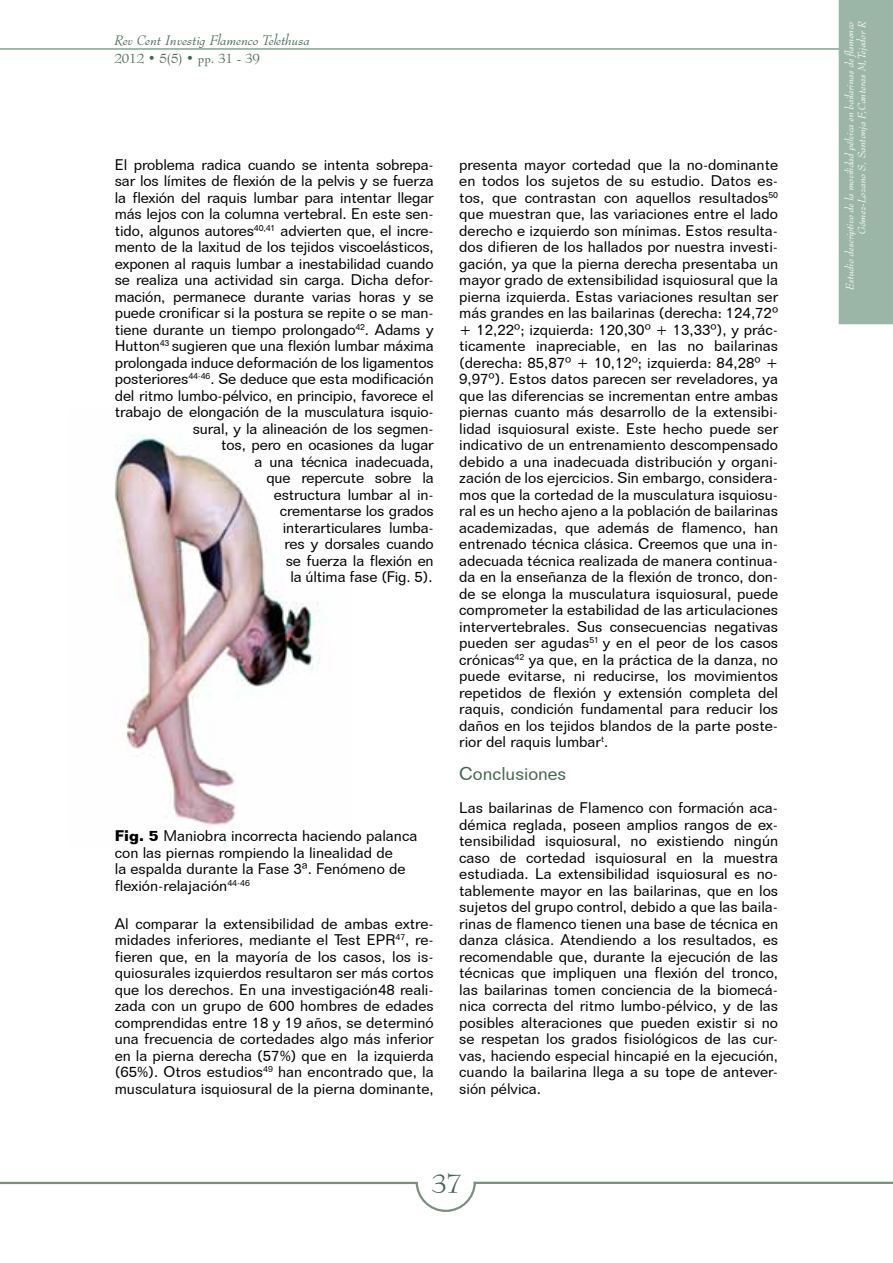
<style>
.page{position:relative;width:893px;height:1263px;background:#fff}
.page>*{position:absolute;margin:0;border:0;box-sizing:border-box;transform-origin:0 0}
.t1{font:27px "Bernhard Modern BT";color:#456553}
.t2{font:18px "Folio BT";color:#456553}
.t3{font:15px/16.5px "Folio BT";letter-spacing:-.01em;color:#000;text-align:justify}
.t4{font:italic 13.5px "Bernhard Modern BT";color:#456553}
.t5{font:13.5px "Bernhard Modern BT";color:#456553}
.t6{font:italic 10.5px/12px "Bernhard Modern BT";color:#fff;text-align:right}
.s1{font-weight:700}
</style>
<div class="page">
<hr style="left:474px;top:1182px;width:419px;height:2px;background:#7c8f7e">
<hr style="left:0;top:1182px;width:416px;height:2px;background:#7c8f7e">
<svg style="left:414px;top:1181px;width:63px;height:31px"></svg>
<div style="left:839px;top:0;width:54px;height:324px;background:#9bb5a7"></div>
<hr style="left:0;top:48px;width:855px;height:2px;background:#9bb5a7">
<img style="left:114px;top:433px;width:206px;height:409px">
<p class="t4" style="left:114px;top:31px;width:198px">Rev Cent Investig Flamenco Telethusa</p>
<p class="t5" style="left:114px;top:49px;width:147px">2012 • 5(5) • pp. 31 - 39</p>
<p class="t3" style="left:115px;top:156px;width:320px;text-align:right">El problema radica cuando se intenta sobrepa&shy;sar los límites de flexión de la pelvis y se fuerza la flexión del raquis lumbar para intentar llegar más lejos con la columna vertebral. En este sen&shy;tido, algunos autores<sup>40,41</sup> advierten que, el incre&shy;mento de la laxitud de los tejidos viscoelásticos, exponen al raquis lumbar a inestabilidad cuando se realiza una actividad sin carga. Dicha defor&shy;mación, permanece durante varias horas y se puede cronificar si la postura se repite o se man&shy;tiene durante un tiempo prolongado<sup>42</sup>. Adams y Hutton<sup>43</sup> sugieren que una flexión lumbar máxima prolongada induce deformación de los ligamentos posteriores<sup>44-46</sup>. Se deduce que esta modificación del ritmo lumbo-pélvico, en principio, favorece el trabajo de elongación de la musculatura isquio&shy;sural, y la alineación de los segmen-<br>tos, pero en ocasiones da lugar<br>a una técnica inadecuada,<br>que repercute sobre la<br>estructura lumbar al in-<br>crementarse los grados<br>interarticulares lumba-<br>res y dorsales cuando<br>se fuerza la flexión en<br>la última fase (Fig. 5).</p>
<p class="t3" style="left:115px;top:827px;width:304px;text-align:left"><span class="s1">Fig. 5</span> Maniobra incorrecta haciendo palanca con las piernas rompiendo la linealidad de<br>la espalda durante la Fase 3ª. Fenómeno de flexión-relajación<sup>44-46</sup></p>
<p class="t3" style="left:115px;top:915px;width:320px">Al comparar la extensibilidad de ambas extre&shy;midades inferiores, mediante el Test EPR<sup>47</sup>, re&shy;fieren que, en la mayoría de los casos, los is&shy;quiosurales izquierdos resultaron ser más cortos que los derechos. En una investigación48 reali&shy;zada con un grupo de 600 hombres de edades comprendidas entre 18 y 19 años, se determinó una frecuencia de cortedades algo más inferior en la pierna derecha (57%) que en la izquierda (65%). Otros estudios<sup>49</sup> han encontrado que, la musculatura isquiosural de la pierna dominante,</p>
<p class="t3" style="left:459px;top:156px;width:320px">presenta mayor cortedad que la no-dominante en todos los sujetos de su estudio. Datos es&shy;tos, que contrastan con aquellos resultados<sup>50 </sup>que muestran que, las variaciones entre el lado derecho e izquierdo son mínimas. Estos resulta&shy;dos difieren de los hallados por nuestra investi&shy;gación, ya que la pierna derecha presentaba un mayor grado de extensibilidad isquiosural que la pierna izquierda. Estas variaciones resultan ser más grandes en las bailarinas (derecha: 124,72º + 12,22º; izquierda: 120,30º + 13,33º), y prác&shy;ticamente inapreciable, en las no bailarinas (derecha: 85,87º + 10,12º; izquierda: 84,28º + 9,97º). Estos datos parecen ser reveladores, ya que las diferencias se incrementan entre ambas piernas cuanto más desarrollo de la extensibi&shy;lidad isquiosural existe. Este hecho puede ser indicativo de un entrenamiento descompensado debido a una inadecuada distribución y organi&shy;zación de los ejercicios. Sin embargo, considera&shy;mos que la cortedad de la musculatura isquiosu&shy;ral es un hecho ajeno a la población de bailarinas academizadas, que además de flamenco, han entrenado técnica clásica. Creemos que una in&shy;adecuada técnica realizada de manera continua&shy;da en la enseñanza de la flexión de tronco, don&shy;de se elonga la musculatura isquiosural, puede comprometer la estabilidad de las articulaciones intervertebrales. Sus consecuencias negativas pueden ser agudas<sup>51</sup> y en el peor de los casos crónicas<sup>42</sup> ya que, en la práctica de la danza, no puede evitarse, ni reducirse, los movimientos repetidos de flexión y extensión completa del raquis, condición fundamental para reducir los daños en los tejidos blandos de la parte poste&shy;rior del raquis lumbar<sup>t</sup>.</p>
<p class="t2" style="left:459px;top:763px;width:109px">Conclusiones</p>
<p class="t3" style="left:459px;top:799px;width:320px">Las bailarinas de Flamenco con formación aca&shy;démica reglada, poseen amplios rangos de ex&shy;tensibilidad isquiosural, no existiendo ningún caso de cortedad isquiosural en la muestra estudiada. La extensibilidad isquiosural es no&shy;tablemente mayor en las bailarinas, que en los sujetos del grupo control, debido a que las baila&shy;rinas de flamenco tienen una base de técnica en danza clásica. Atendiendo a los resultados, es recomendable que, durante la ejecución de las técnicas que impliquen una flexión del tronco, las bailarinas tomen conciencia de la biomecá&shy;nica correcta del ritmo lumbo-pélvico, y de las posibles alteraciones que pueden existir si no se respetan los grados fisiológicos de las cur&shy;vas, haciendo especial hincapié en la ejecución, cuando la bailarina llega a su tope de antever&shy;sión pélvica.</p>
<h1 class="t1" style="left:432px;top:1166px;width:31px">37</h1>
<p class="t6" style="left:843px;top:290px;width:271px;rotate:-90deg">Estudio descriptivo de la movilidad pélvica en bailarinas de flamenco<br>Gómez-Lozano S, Santonja F,Canteras M,Tejedor R</p>
</div>
